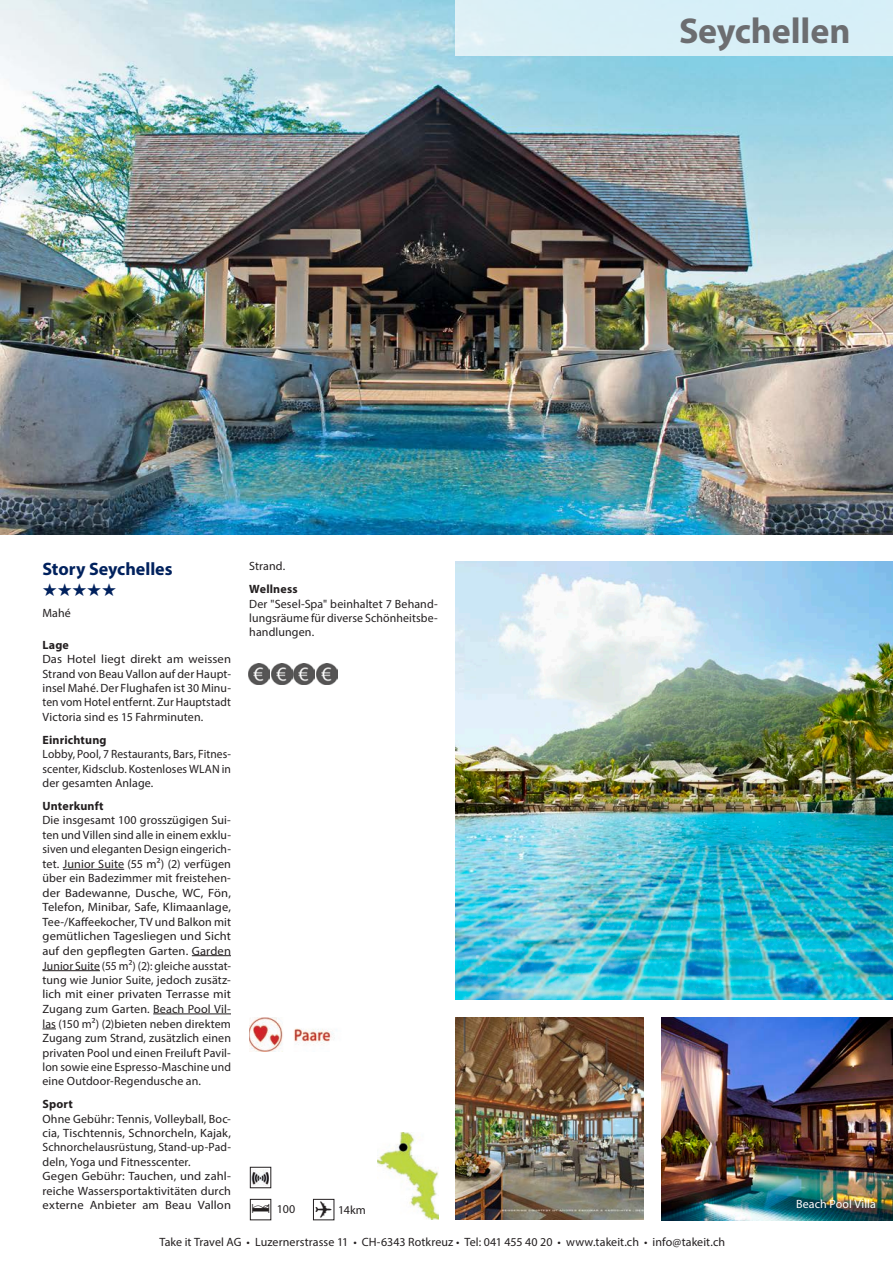
<style>
.page{position:relative;width:893px;height:1263px;background:#fff}
.page>*{position:absolute;margin:0;border:0;box-sizing:border-box;transform-origin:0 0}
.Grosser_Titel_oben_r{font:700 36px "Myriad Pro";letter-spacing:-.005em;color:#6c6d70}
.Hotelname_Seychellen{font:700 18px "Myriad Pro";color:#00215d}
.Sterne_SEZ{font:18px "Zapf Dingbats";color:#00215d}
.Hotel_-_Text{font:12px/14.5px "Myriad Pro";letter-spacing:.01em;color:#231f20;text-align:justify}
.Hotel_-_Text-2{font:12px/14.4px "Myriad Pro";letter-spacing:.01em;color:#231f20;text-align:justify;scale:1.05 1}
._2_Bildbeschrieb_rec{font:12px "Myriad Pro";letter-spacing:.005em;color:#231f20}
.Hotel_-_Text-3{font:12px/14.4px "Myriad Pro";letter-spacing:.01em;color:#231f20;text-align:justify;scale:.96 1}
.Hotel_-_Titel{font:700 12px "Myriad Pro";letter-spacing:.015em;color:#231f20}
.Hotel_-_Text-4{font:12px "Myriad Pro";letter-spacing:.005em;color:#fff}
.Piktogramme{font:12px "Myriad Pro";letter-spacing:.015em;color:#231f20}
.Ortschaft_Mauritius{font:12px "Myriad Pro";color:#231f20}
</style>
<div class="page">
<img style="left:455px;top:562px;width:438px;height:437px">
<img style="left:0;top:0;width:893px;height:534px">
<img style="left:455px;top:1017px;width:189px;height:202px">
<img style="left:662px;top:1017px;width:231px;height:203px">
<div style="left:455px;top:0;width:438px;height:55px;background:#d8eff7"></div>
<hr style="left:63px;top:869px;width:61px;height:1px;background:#231f20">
<hr style="left:192px;top:955px;width:39px;height:1px;background:#231f20">
<hr style="left:43px;top:970px;width:57px;height:1px;background:#231f20">
<hr style="left:153px;top:1013px;width:78px;height:1px;background:#231f20">
<svg style="left:43px;top:1028px;width:13px;height:1px"></svg>
<div style="left:250px;top:1199px;width:21px;height:21px;border:1px solid #231f20"></div>
<div style="left:313px;top:1199px;width:21px;height:21px;border:1px solid #231f20"></div>
<img style="left:252px;top:1169px;width:17px;height:16px">
<div style="left:250px;top:1167px;width:21px;height:21px;border:1px solid #231f20"></div>
<img style="left:377px;top:1133px;width:61px;height:86px">
<img style="left:249px;top:663px;width:88px;height:21px">
<img style="left:249px;top:1017px;width:84px;height:34px">
<p class="Hotelname_Seychellen" style="left:43px;top:557px;width:132px">Story Seychelles</p>
<p class="Sterne_SEZ" style="left:43px;top:582px;width:75px">★★★★★</p>
<p class="Ortschaft_Mauritius" style="left:43px;top:606px;width:30px">Mahé</p>
<p class="Hotel_-_Titel" style="left:43px;top:637px;width:28px">Lage</p>
<p class="Hotel_-_Text-2" style="left:43px;top:652px;width:181px">Das Hotel liegt direkt am weissen Strand von Beau Vallon auf der Haupt&shy;insel Mahé. Der Flughafen ist 30 Minu&shy;ten vom Hotel entfernt. Zur Hauptstadt Victoria sind es 15 Fahrminuten.</p>
<p class="Hotel_-_Titel" style="left:43px;top:732px;width:66px">Einrichtung</p>
<p class="Hotel_-_Text-3" style="left:43px;top:747px;width:198px">Lobby, Pool, 7 Restaurants, Bars, Fitnes&shy;scenter, Kidsclub. Kostenloses WLAN in der gesamten Anlage.</p>
<p class="Hotel_-_Titel" style="left:43px;top:798px;width:63px">Unterkunft</p>
<p class="Hotel_-_Text" style="left:43px;top:813px;width:190px">Die insgesamt 100 grosszügigen Sui&shy;ten und Villen sind alle in einem exklu&shy;siven und eleganten Design eingerich&shy;tet. Junior Suite (55 m²) (2) verfügen über ein Badezimmer mit freistehen&shy;der Badewanne, Dusche, WC, Fön, Telefon, Minibar, Safe, Klimaanlage, Tee-/Kaffeekocher, TV und Balkon mit gemütlichen Tagesliegen und Sicht auf den gepflegten Garten. Garden Junior Suite (55 m²) (2): gleiche ausstat&shy;tung wie Junior Suite, jedoch zusätz&shy;lich mit einer privaten Terrasse mit Zugang zum Garten. Beach Pool Vil&shy;las (150 m²) (2)bieten neben direktem Zugang zum Strand, zusätzlich einen privaten Pool und einen Freiluft Pavil&shy;lon sowie eine Espresso-Maschine und eine Outdoor-Regendusche an.</p>
<p class="Hotel_-_Titel" style="left:43px;top:1096px;width:32px">Sport</p>
<p class="Hotel_-_Text" style="left:43px;top:1111px;width:190px">Ohne Gebühr: Tennis, Volleyball, Boc&shy;cia, Tischtennis, Schnorcheln, Kajak, Schnorchelausrüstung, Stand-up-Pad&shy;deln, Yoga und Fitnesscenter.</p>
<p class="Hotel_-_Text-2" style="left:43px;top:1169px;width:181px">Gegen Gebühr: Tauchen, und zahl&shy;reiche Wassersportaktivitäten durch externe Anbieter am Beau Vallon</p>
<p class="Hotel_-_Text" style="left:249px;top:559px;width:37px">Strand.</p>
<p class="Hotel_-_Titel" style="left:249px;top:581px;width:50px">Wellness</p>
<p class="Hotel_-_Text" style="left:249px;top:596px;width:190px">Der "Sesel-Spa" beinhaltet 7 Behand&shy;lungsräume für diverse Schönheitsbe&shy;handlungen.</p>
<p class="Piktogramme" style="left:277px;top:1202px;width:20px">100</p>
<p class="Piktogramme" style="left:338px;top:1202px;width:29px">14km</p>
<p class="Grosser_Titel_oben_r" style="left:679px;top:7px;width:173px">Seychellen</p>
<p class="Hotel_-_Text-4" style="left:796px;top:1197px;width:81px">Beach Pool Villa</p>
<p class="_2_Bildbeschrieb_rec" style="left:159px;top:1234px;width:567px">Take it Travel AG • Luzernerstrasse 11 • CH-6343 Rotkreuz • Tel: 041 455 40 20 • www.takeit.ch • info@takeit.ch</p>
</div>
